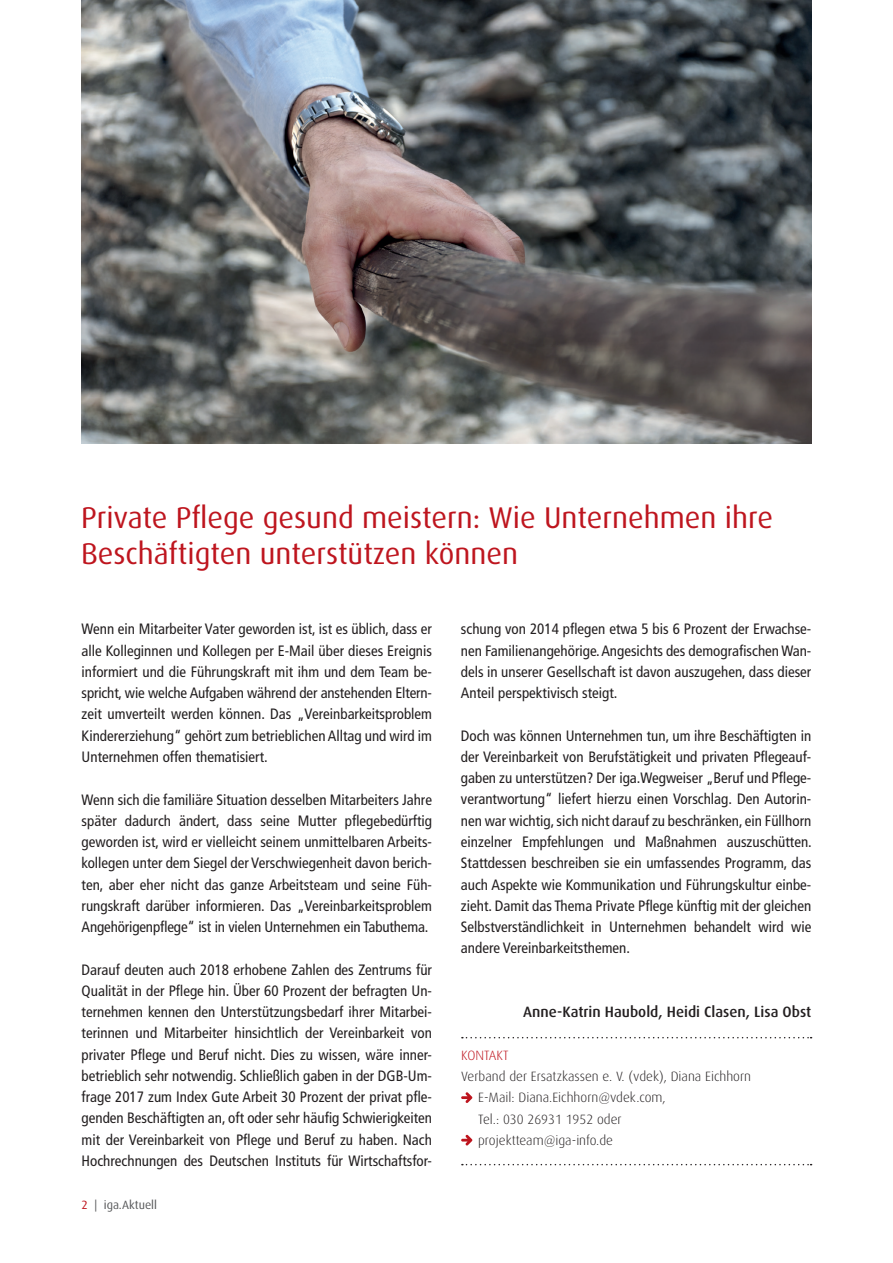
<style>
.page{position:relative;width:893px;height:1263px;background:#fff}
.page>*{position:absolute;margin:0;border:0;box-sizing:border-box;transform-origin:0 0}
.t1{font:30px/36px "Dax";color:#be151e}
.t2{font:condensed 15px/21.3px "Frutiger";color:#231f20;text-align:justify}
.t3{font:500 15px "Dax";color:#231f20}
.t4{font:300 13.5px/21.3px "Dax";color:#231f20}
.t5{font:300 13.5px "Dax";color:#be151e}
.t6{font:12px "Dax";color:#57585a}
.s1{color:#be151e}
</style>
<div class="page">
<img style="left:82px;top:0;width:729px;height:443px">
<svg style="left:462px;top:1037px;width:350px;height:1px"></svg>
<svg style="left:462px;top:1164px;width:350px;height:1px"></svg>
<svg style="left:461px;top:1092px;width:11px;height:11px"></svg>
<svg style="left:461px;top:1135px;width:11px;height:11px"></svg>
<h2 class="t1" style="left:81px;top:500px;width:693px">Private Pflege gesund meistern: Wie Unternehmen ihre<br>Beschäftigten unterstützen können</h2>
<p class="t2" style="left:82px;top:619px;width:352px">Wenn ein Mitarbeiter Vater geworden ist, ist es üblich, dass er alle Kolleginnen und Kollegen per E-Mail über dieses Ereignis informiert und die Führungskraft mit ihm und dem Team be&shy;spricht, wie welche Aufgaben während der anstehenden Eltern&shy;zeit umverteilt werden können. Das „Vereinbarkeitsproblem Kindererziehung“ gehört zum betrieblichen Alltag und wird im Unternehmen offen thematisiert.</p>
<p class="t2" style="left:82px;top:789px;width:352px">Wenn sich die familiäre Situation desselben Mitarbeiters Jahre später dadurch ändert, dass seine Mutter pflegebedürftig geworden ist, wird er vielleicht seinem unmittelbaren Arbeits&shy;kollegen unter dem Siegel der Verschwiegenheit davon berich&shy;ten, aber eher nicht das ganze Arbeitsteam und seine Füh&shy;rungskraft darüber informieren. Das „Vereinbarkeitsproblem Angehörigenpflege“ ist in vielen Unternehmen ein Tabuthema.</p>
<p class="t2" style="left:82px;top:959px;width:352px">Darauf deuten auch 2018 erhobene Zahlen des Zentrums für Qualität in der Pflege hin. Über 60 Prozent der befragten Un&shy;ternehmen kennen den Unterstützungsbedarf ihrer Mitarbei&shy;terinnen und Mitarbeiter hinsichtlich der Vereinbarkeit von privater Pflege und Beruf nicht. Dies zu wissen, wäre inner&shy;betrieblich sehr notwendig. Schließlich gaben in der DGB-Um&shy;frage 2017 zum Index Gute Arbeit 30 Prozent der privat pfle&shy;genden Beschäftigten an, oft oder sehr häufig Schwierigkeiten mit der Vereinbarkeit von Pflege und Beruf zu haben. Nach Hochrechnungen des Deutschen Instituts für Wirtschaftsfor-</p>
<p class="t6" style="left:82px;top:1198px;width:77px"><span class="s1">2</span> | iga.Aktuell</p>
<p class="t2" style="left:461px;top:619px;width:352px">schung von 2014 pflegen etwa 5 bis 6 Prozent der Erwachse&shy;nen Familienangehörige. Angesichts des demografischen Wan&shy;dels in unserer Gesellschaft ist davon auszugehen, dass dieser Anteil perspektivisch steigt.</p>
<p class="t2" style="left:461px;top:725px;width:352px">Doch was können Unternehmen tun, um ihre Beschäftigten in der Vereinbarkeit von Berufstätigkeit und privaten Pflegeauf&shy;gaben zu unterstützen? Der iga.Wegweiser „Beruf und Pflege&shy;verantwortung“ liefert hierzu einen Vorschlag. Den Autorin&shy;nen war wichtig, sich nicht darauf zu beschränken, ein Füllhorn einzelner Empfehlungen und Maßnahmen auszuschütten.<br>Stattdessen beschreiben sie ein umfassendes Programm, das auch Aspekte wie Kommunikation und Führungskultur einbe&shy;zieht. Damit das Thema Private Pflege künftig mit der gleichen Selbstverständlichkeit in Unternehmen behandelt wird wie andere Vereinbarkeitsthemen.</p>
<p class="t3" style="left:523px;top:1003px;width:290px">Anne-Katrin Haubold, Heidi Clasen, Lisa Obst</p>
<h3 class="t5" style="left:461px;top:1048px;width:49px">KONTAKT</h3>
<p class="t4" style="left:461px;top:1066px;width:291px">Verband der Ersatzkassen e. V. (vdek), Diana Eichhorn</p>
<p class="t4" style="left:478px;top:1087px;width:189px">E-Mail: Diana.Eichhorn@vdek.com,<br>Tel.: 030 26931 1952 oder</p>
<p class="t4" style="left:478px;top:1129px;width:136px">projektteam@iga-info.de</p>
</div>
